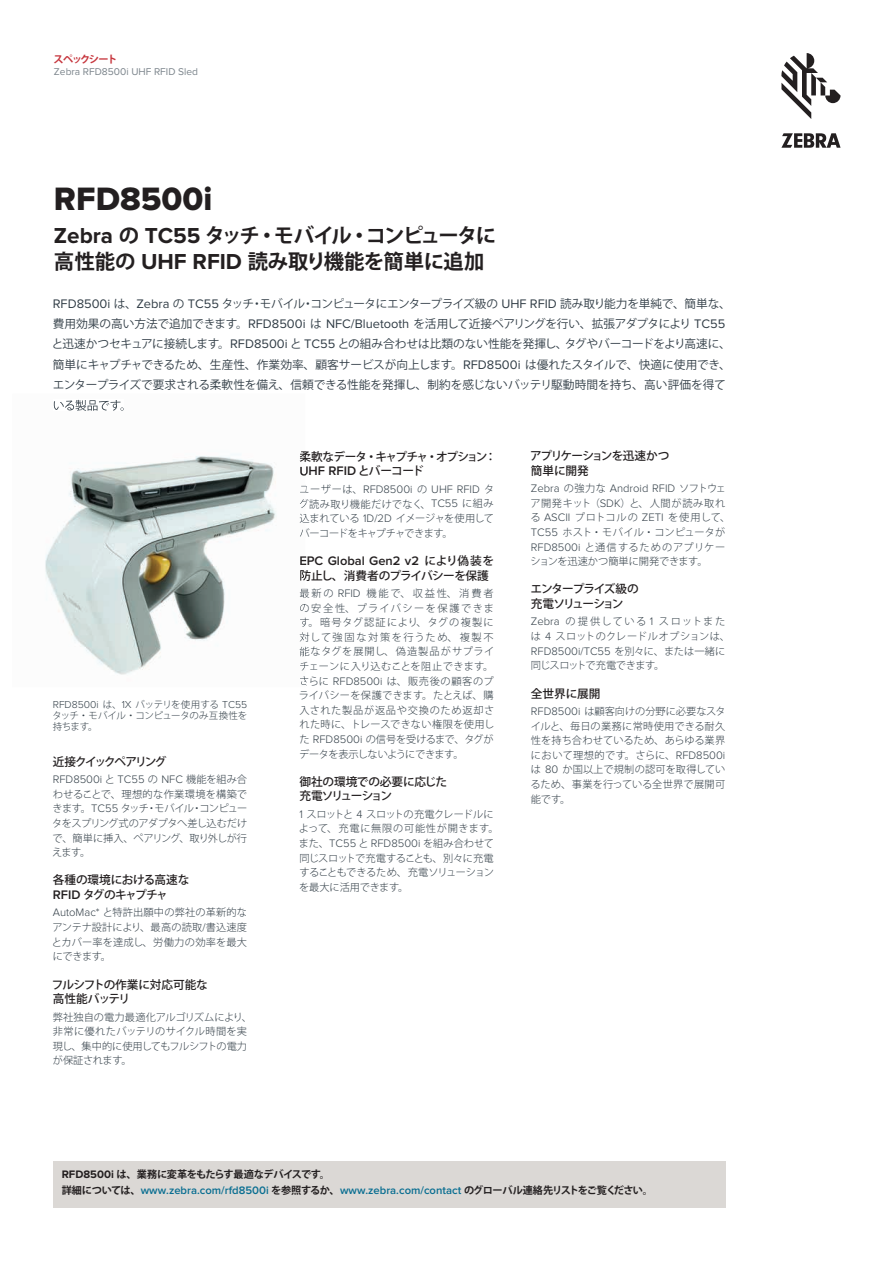
<style>
.page{position:relative;width:893px;height:1263px;background:#fff}
.page>*{position:absolute;margin:0;border:0;box-sizing:border-box;transform-origin:0 0}
.t1{font:33.6px "Proxima Nova Extrabld";color:#231f20}
.t2{font:700 20.4px/26.2px "Koz Go Pro";letter-spacing:-.04em;color:#231f20}
.t3{font:600 12.9px "Proxima Nova";color:#231f20}
.t4{font:11.7px/20.4px "Koz Go Pro";letter-spacing:-.02em;color:#313d46}
.t5{font:500 11.7px/14.5px "Koz Go Pro";letter-spacing:-.04em;color:#231f20}
.t6{font:500 11.7px/14.5px "Koz Go Pro";letter-spacing:-.06em;color:#231f20}
.t7{font:500 11.7px/14.5px "Koz Go Pro";letter-spacing:-.02em;color:#231f20}
.t8{font:500 11.7px "Koz Go Pro";letter-spacing:-.08em;color:#231f20}
.t9{font:500 11.7px/14.5px "Koz Go Pro";letter-spacing:-.1em;color:#231f20}
.t10{font:500 11.7px "Koz Go Pro";letter-spacing:-.14em;color:#231f20}
.t11{font:300 11.25px "Proxima Nova";color:#313d46}
.t12{font:600 11.25px "Proxima Nova";color:#096e91}
.t13{font:300 10.5px "Proxima Nova";color:#313d46}
.t14{font:300 10.2px/14.5px "Koz Go Pro";letter-spacing:-.005em;color:#313d46;text-align:justify}
.t15{font:300 10.2px/14.5px "Koz Go Pro";letter-spacing:.025em;color:#313d46}
.t16{font:300 10.2px/14.5px "Koz Go Pro";letter-spacing:.075em;color:#313d46}
.t17{font:700 10.2px "Koz Go Pro";letter-spacing:-.035em;color:#231f20}
.t18{font:10.2px "Proxima Nova";color:#7c858c}
.t19{font:300 10.2px "Koz Go Pro";letter-spacing:-.06em;color:#313d46}
.t20{font:700 10.2px "Koz Go Pro";letter-spacing:-.135em;color:#c6333b}
.t21{font:300 9.45px/10.9px "Koz Go Pro";letter-spacing:-.04em;color:#313d46}
.s1{font-family:"Proxima Nova";font-size:22.5px}
.s2{font-family:"Proxima Nova";font-size:12.9px}
.s3{font-family:"Koz Go Pro";font-size:9.45px}
.s4{font-family:"Koz Go Pro";font-size:10.2px}
.s5{font-family:"Proxima Nova";font-size:11.25px}
.s6{font-family:"Proxima Nova";font-weight:600;font-size:12.9px}
.s7{font-family:"Koz Go Pro";font-weight:500;font-size:11.7px}
.s8{font-family:"Koz Go Pro";font-weight:700;font-size:10.2px;color:#231f20}
</style>
<div class="page">
<svg style="left:781px;top:54px;width:59px;height:65px"></svg>
<svg style="left:781px;top:133px;width:59px;height:15px"></svg>
<div style="left:53px;top:1161px;width:673px;height:46px;background:#dbd8d5"></div>
<img style="left:45px;top:399px;width:256px;height:276px">
<svg style="left:300px;top:451px;width:5px;height:25px"></svg>
<svg style="left:300px;top:484px;width:5px;height:24px"></svg>
<svg style="left:300px;top:514px;width:5px;height:23px"></svg>
<svg style="left:300px;top:556px;width:5px;height:25px"></svg>
<svg style="left:300px;top:588px;width:5px;height:97px"></svg>
<img style="left:54px;top:400px;width:70px;height:11px">
<p class="t20" style="left:53px;top:52px;width:65px">スペックシート</p>
<p class="t18" style="left:54px;top:67px;width:146px">Zebra RFD8500i UHF RFID Sled</p>
<h1 class="t1" style="left:54px;top:180px;width:160px">RFD8500i</h1>
<h2 class="t2" style="left:54px;top:223px;width:444px"><span class="s1">Zebra</span> の <span class="s1">TC55</span> タッチ・モバイル・コンピュータに高性能の <span class="s1">UHF RFID</span> 読み取り機能を簡単に追加</h2>
<p class="t4" style="left:52px;top:293px;width:680px"><span class="s2">RFD8500i</span> は、<span class="s2">Zebra</span> の <span class="s2">TC55</span> タッチ・モバイル・コンピュータにエンタープライズ級の <span class="s2">UHF RFID</span> 読み取り能力を単純で、簡単な、費用効果の高い方法で追加できます。<span class="s2">RFD8500i</span> は <span class="s2">NFC/Bluetooth</span> を活用して近接ペアリングを行い、拡張アダプタにより <span class="s2">TC55</span>と迅速かつセキュアに接続します。<span class="s2">RFD8500i</span> と <span class="s2">TC55</span> との組み合わせは比類のない性能を発揮し、タグやバーコードをより高速に、簡単にキャプチャできるため、生産性、作業効率、顧客サービスが向上します。<span class="s2">RFD8500i</span> は優れたスタイルで、快適に使用でき、エンタープライズで要求される柔軟性を備え、信頼できる性能を発揮し、制約を感じないバッテリ駆動時間を持ち、高い評価を得て</p>
<p class="t13" style="left:53px;top:700px;width:196px">RFD8500i <span class="s3">は、</span>1X <span class="s3">バッテリを使用する</span> TC55</p>
<p class="t21" style="left:52px;top:710px;width:197px">タッチ・モバイル・コンピュータのみ互換性を持ちます。</p>
<p class="t10" style="left:53px;top:754px;width:115px">近接クイックペアリング</p>
<p class="t11" style="left:53px;top:774px;width:196px">RFD8500i <span class="s4">と</span> TC55 <span class="s4">の</span> NFC <span class="s4">機能を組み合</span></p>
<p class="t14" style="left:52px;top:787px;width:197px">わせることで、理想的な作業環境を構築できます。<span class="s5">TC55</span> タッチ・モバイル・コンピュータをスプリング式のアダプタへ差し込むだけで、簡単に挿入、ペアリング、取り外しが行えます。</p>
<p class="t5" style="left:53px;top:873px;width:138px">各種の環境における高速な<br><span class="s6">RFID</span> タグのキャプチャ</p>
<p class="t14" style="left:52px;top:905px;width:197px"><span class="s5">AutoMac*</span> と特許出願中の弊社の革新的なアンテナ設計により、最高の読取<span class="s5">/</span>書込速度とカバー率を達成し、労働力の効率を最大にできます。</p>
<p class="t7" style="left:52px;top:977px;width:157px">フルシフトの作業に対応可能な高性能バッテリ</p>
<p class="t14" style="left:53px;top:1010px;width:201px;text-align:left">弊社独自の電力最適化アルゴリズムにより、非常に優れたバッテリのサイクル時間を実現し、集中的に使用してもフルシフトの電力が保証されます。</p>
<p class="t8" style="left:299px;top:449px;width:199px">柔軟なデータ・キャプチャ・オプション：</p>
<p class="t3" style="left:299px;top:465px;width:126px">UHF RFID <span class="s7">とバーコード</span></p>
<p class="t11" style="left:299px;top:484px;width:196px"><span class="s4">ユーザーは、</span>RFD8500i <span class="s4">の</span> UHF RFID <span class="s4">タ</span></p>
<p class="t14" style="left:299px;top:496px;width:197px">グ読み取り機能だけでなく、<span class="s5">TC55</span> に組み込まれている <span class="s5">1D/2D</span> イメージャを使用してバーコードをキャプチャできます。</p>
<p class="t3" style="left:299px;top:555px;width:196px">EPC Global Gen2 v2 <span class="s7">により偽装を</span></p>
<p class="t6" style="left:299px;top:568px;width:191px">防止し、消費者のプライバシーを保護</p>
<p class="t14" style="left:299px;top:586px;width:197px">最新の <span class="s5">RFID</span> 機能で、収益性、消費者の安全性、プライバシーを保護できます。暗号タグ認証により、タグの複製に対して強固な対策を行うため、複製不能なタグを展開し、偽造製品がサプライチェーンに入り込むことを阻止できます。さらに <span class="s5">RFD8500i</span> は、販売後の顧客のプライバシーを保護できます。たとえば、購入された製品が返品や交換のため返却された時に、トレースできない権限を使用した <span class="s5">RFD8500i</span> の信号を受けるまで、タグがデータを表示しないようにできます。</p>
<p class="t5" style="left:299px;top:775px;width:149px">御社の環境での必要に応じた充電ソリューション</p>
<p class="t15" style="left:299px;top:807px;width:201px"><span class="s5">1</span> スロットと <span class="s5">4</span> スロットの充電クレードルによって、充電に無限の可能性が開きます。</p>
<p class="t11" style="left:299px;top:838px;width:197px"><span class="s4">また、</span>TC55 <span class="s4">と</span> RFD8500i <span class="s4">を組み合わせて</span></p>
<p class="t14" style="left:299px;top:851px;width:196px">同じスロットで充電することも、別々に充電することもできるため、充電ソリューションを最大に活用できます。</p>
<p class="t6" style="left:530px;top:449px;width:141px">アプリケーションを迅速かつ簡単に開発</p>
<p class="t11" style="left:531px;top:483px;width:197px">Zebra <span class="s4">の強力な</span> Android RFID <span class="s4">ソフトウェ</span></p>
<p class="t14" style="left:530px;top:496px;width:201px;text-align:left">ア開発キット（<span class="s5">SDK</span>）と、人間が読み取れる <span class="s5">ASCII</span> プロトコルの <span class="s5">ZETI</span> を使用して、<br><span class="s5">TC55</span> ホスト・モバイル・コンピュータが<br><span class="s5">RFD8500i</span> と通信するためのアプリケーションを迅速かつ簡単に開発できます。</p>
<p class="t9" style="left:531px;top:582px;width:110px">エンタープライズ級の充電ソリューション</p>
<p class="t16" style="left:531px;top:614px;width:201px"><span class="s5">Zebra</span> の提供している <span class="s5">1</span> スロットまたは <span class="s5">4</span> スロットのクレードルオプションは、</p>
<p class="t11" style="left:531px;top:646px;width:196px">RFD8500i/TC55 <span class="s4">を別々に、または一緒に</span></p>
<p class="t19" style="left:531px;top:659px;width:135px">同じスロットで充電できます。</p>
<p class="t6" style="left:531px;top:686px;width:71px">全世界に展開</p>
<p class="t14" style="left:530px;top:704px;width:197px"><span class="s5">RFD8500i</span> は顧客向けの分野に必要なスタイルと、毎日の業務に常時使用できる耐久性を持ち合わせているため、あらゆる業界において理想的です。さらに、<span class="s5">RFD8500i</span>は <span class="s5">80</span> か国以上で規制の認可を取得しているため、事業を行っている全世界で展開可能です。</p>
<p class="t17" style="left:62px;top:1168px;width:270px"><span class="s5">RFD8500i</span> は、業務に変革をもたらす最適なデバイスです。</p>
<p class="t12" style="left:62px;top:1185px;width:593px"><span class="s8">詳細については、</span>www.zebra.com/rfd8500i <span class="s8">を参照するか、</span>www.zebra.com/contact <span class="s8">のグローバル連絡先リストをご覧ください。</span></p>
</div>
